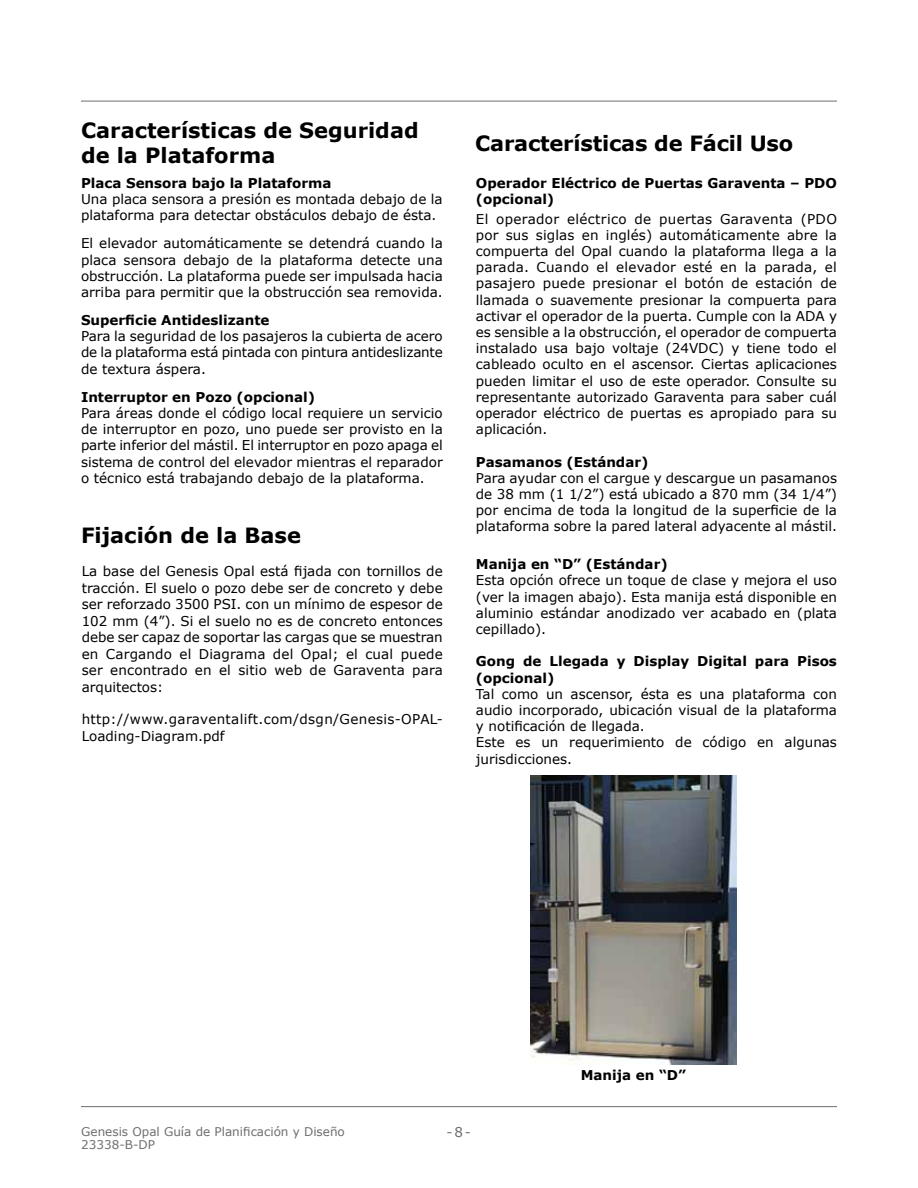
<style>
.page{position:relative;width:918px;height:1188px;background:#fff}
.page>*{position:absolute;margin:0;border:0;box-sizing:border-box;transform-origin:0 0}
.t1{font:700 21px/25.2px "Verdana";color:#000}
.t2{font:13.5px/16.2px "Verdana";color:#000;text-align:justify}
.t3{font:700 13.5px/16.2px "Verdana";color:#000}
.t4{font:13.5px "Verdana";letter-spacing:.025em;color:#000}
.t5{font:13.5px "Verdana";color:#6d6e71}
.t6{font:12px "Verdana";color:#6d6e71}
</style>
<div class="page">
<hr style="left:81px;top:1106px;width:756px;height:1px;background:#6d6e71">
<hr style="left:81px;top:101px;width:756px;height:1px;background:#6d6e71">
<img style="left:530px;top:776px;width:207px;height:289px">
<h1 class="t1" style="left:81px;top:117px;width:339px">Características de Seguridad de la Plataforma</h1>
<p class="t3" style="left:81px;top:175px;width:252px">Placa Sensora bajo la Plataforma</p>
<p class="t2" style="left:81px;top:191px;width:363px">U na placa sensora a presión es montada debajo de la plataforma para detectar obstáculos debajo de ésta.</p>
<p class="t2" style="left:81px;top:235px;width:363px">El elevador automáticamente se detendrá cuando la placa sensora debajo de la plataforma detecte una obstrucción. La plataforma puede ser impulsada hacia arriba para permitir que la obstrucción sea removida.</p>
<p class="t3" style="left:81px;top:312px;width:190px">Superficie Antideslizante</p>
<p class="t2" style="left:81px;top:328px;width:363px">Para la seguridad de los pasajeros la cubierta de acero de la plataforma está pintada con pintura antideslizante de textura áspera.</p>
<p class="t3" style="left:81px;top:388px;width:236px">Interruptor en Pozo (opcional)</p>
<p class="t2" style="left:81px;top:405px;width:363px">Para áreas donde el código local requiere un servicio de interruptor en pozo, uno puede ser provisto en la parte inferior del mástil. El interruptor en pozo apaga el sistema de control del elevador mientras el reparador o técnico está trabajando debajo de la plataforma.</p>
<h1 class="t1" style="left:81px;top:522px;width:222px">Fijación de la Base</h1>
<p class="t2" style="left:82px;top:563px;width:363px">La base del Genesis Opal está fijada con tornillos de tracción. El suelo o pozo debe ser de concreto y debe ser reforzado 3500 PSI . con un mínimo de espesor de 102 mm (4”). Si el suelo no es de concreto entonces debe ser capaz de soportar las cargas que se muestran en Cargando el Diagrama del Opal; el cual puede ser encontrado en el sitio web de Garaventa para arquitectos:</p>
<p class="t4" style="left:82px;top:710px;width:330px">http://www.garaventalift.com/dsgn/Genesis-OPAL</p>
<p class="t2" style="left:437px;top:711px;width:8px">-</p>
<p class="t2" style="left:82px;top:728px;width:145px">Loading-Diagram.pdf</p>
<h1 class="t1" style="left:475px;top:130px;width:320px">Características de Fácil Uso</h1>
<p class="t3" style="left:476px;top:175px;width:363px">Operador Eléctrico de Puertas Garaventa – PDO (opcional)</p>
<p class="t2" style="left:476px;top:210px;width:363px;text-align:left">El operador eléctrico de puertas Garaventa (PDO por sus siglas en inglés) automáticamente abre la compuerta del Opal cuando la plataforma llega a la parada. Cuando el elevador esté en la parada, el pasajero puede presionar el botón de estación de llamada o suavemente presionar la compuerta para activar el operador de la puerta. Cumple con la ADA</p>
<p class="t2" style="left:476px;top:308px;width:363px;text-indent:353px">y es sensible a la obstrucción, el operador de compuerta instalado usa bajo voltaje (24VDC) y tiene todo el cableado oculto en el ascensor. Ciertas aplicaciones pueden limitar el uso de este operador. Consulte su representante autorizado Garaventa para saber cuál operador eléctrico de puertas es apropiado para su aplicación.</p>
<p class="t3" style="left:476px;top:453px;width:174px">Pasamanos (Estándar)</p>
<p class="t2" style="left:476px;top:470px;width:363px">Para ayudar con el cargue y descargue un pasamanos de 38 mm (1 1/2”) está ubicado a 870 mm (34 1/4”) por encima de toda la longitud de la superficie de la plataforma sobre la pared lateral adyacente al mástil.</p>
<p class="t3" style="left:476px;top:556px;width:193px">Manija en “D” (Estándar)</p>
<p class="t2" style="left:476px;top:572px;width:363px">Esta opción ofrece un toque de clase y mejora el uso (ver la imagen abajo). Esta manija está disponible en aluminio estándar anodizado ver acabado en (plata cepillado).</p>
<p class="t3" style="left:476px;top:653px;width:363px">Gong de Llegada y Display Digital para Pisos (opcional)</p>
<p class="t2" style="left:476px;top:686px;width:363px;text-align:left">Tal como un ascensor, ésta es una plataforma con audio incorporado, ubicación visual de la plataforma y notificación de llegada.<br>Este es un requerimiento de código en algunas jurisdicciones.</p>
<p class="t3" style="left:581px;top:1067px;width:107px">Manija en “D”</p>
<p class="t6" style="left:81px;top:1124px;width:265px">Genesis Opal Guía de Planificación y Diseño</p>
<p class="t5" style="left:446px;top:1123px;width:26px">-8-</p>
<p class="t6" style="left:81px;top:1137px;width:75px">23338-B-DP</p>
</div>
